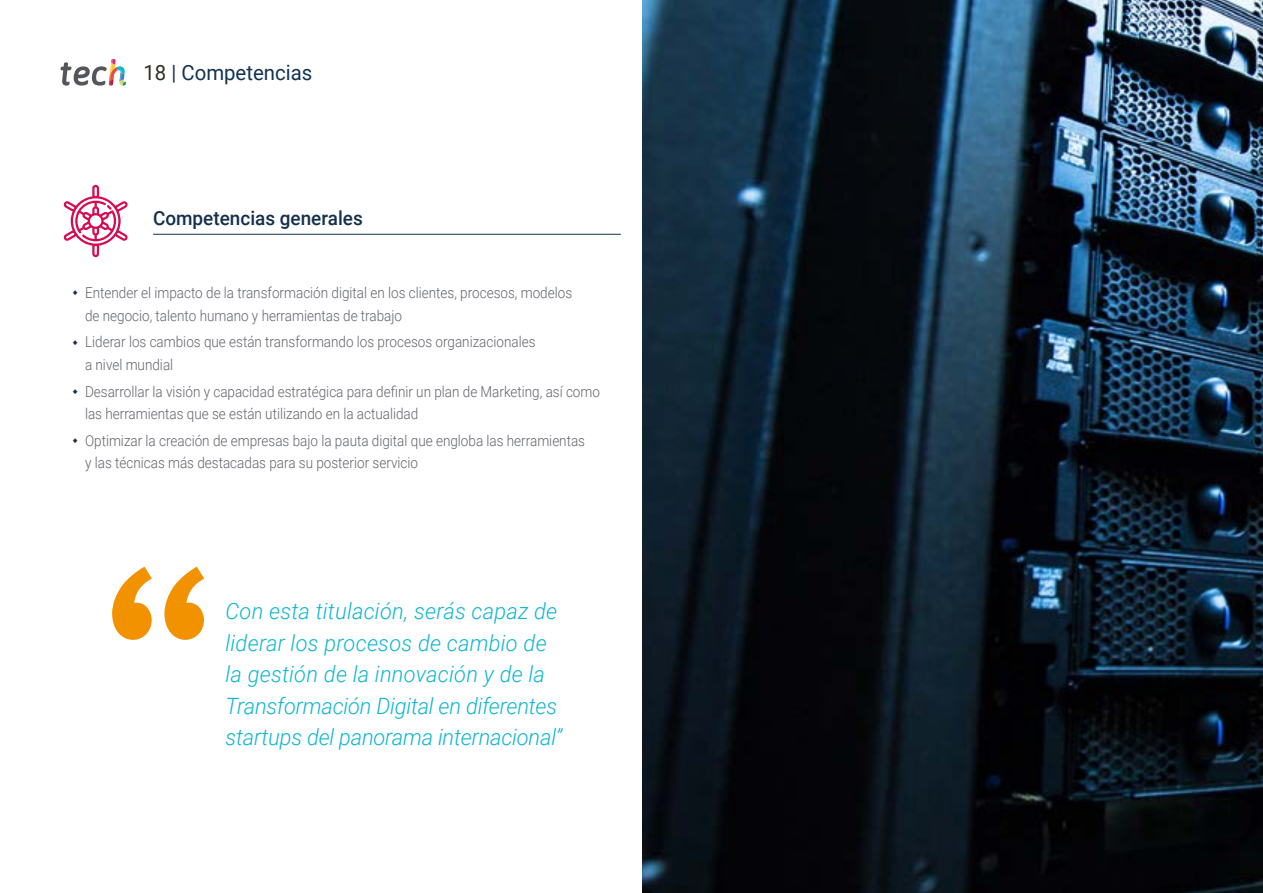
<style>
.page{position:relative;width:1263px;height:893px;background:#fff}
.page>*{position:absolute;margin:0;border:0;box-sizing:border-box;transform-origin:0 0}
.t1{font:italic 300 22.5px/31.5px "Roboto";letter-spacing:.005em;color:#0fb6cf}
.t2{font:21px "Roboto";color:#123352}
.t3{font:500 19.5px "Roboto";color:#15304e}
.t4{font:300 15px/22.5px "Roboto";color:#61646a;scale:.9 1}
.s1{color:#312e20}
</style>
<div class="page">
<svg style="left:61px;top:59px;width:65px;height:27px"></svg>
<img style="left:642px;top:0;width:621px;height:893px">
<svg style="left:112px;top:567px;width:92px;height:73px"></svg>
<hr style="left:153px;top:234px;width:468px;height:1px;background:#15304e">
<svg style="left:63px;top:185px;width:65px;height:72px"></svg>
<h2 class="t2" style="left:144px;top:57px;width:170px"><span class="s1">18</span> | Competencias</h2>
<h3 class="t3" style="left:153px;top:205px;width:211px">Competencias generales</h3>
<p class="t4" style="left:85px;top:281px;width:543px">Entender el impacto de la transformación digital en los clientes, procesos, modelos de negocio, talento humano y herramientas de trabajo</p>
<p class="t4" style="left:85px;top:330px;width:502px">Liderar los cambios que están transformando los procesos organizacionales a nivel mundial</p>
<p class="t4" style="left:85px;top:379px;width:574px">Desarrollar la visión y capacidad estratégica para definir un plan de Marketing, así como las herramientas que se están utilizando en la actualidad</p>
<p class="t4" style="left:85px;top:429px;width:557px">Optimizar la creación de empresas bajo la pauta digital que engloba las herramientas y las técnicas más destacadas para su posterior servicio</p>
<h1 class="t1" style="left:226px;top:594px;width:338px">Con esta titulación, serás capaz de liderar los procesos de cambio de la gestión de la innovación y de la Transformación Digital en diferentes startups del panorama internacional”</h1>
</div>
